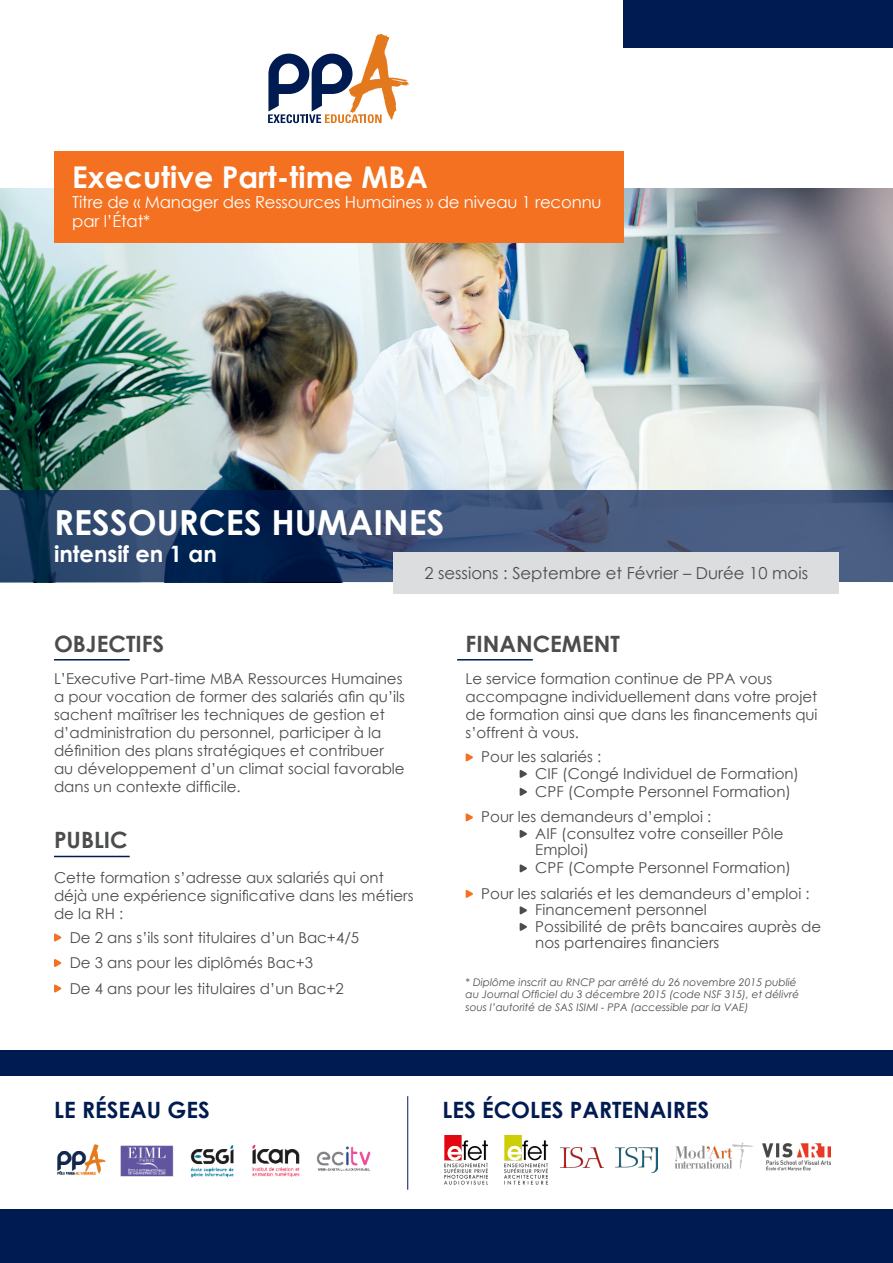
<style>
.page{position:relative;width:893px;height:1263px;background:#fff}
.page>*{position:absolute;margin:0;border:0;box-sizing:border-box;transform-origin:0 0}
.t1{font:700 34.5px "Century Gothic";color:#fff}
.t2{font:700 30px "Century Gothic";color:#fff}
.t3{font:700 22.5px "Century Gothic";color:#001b51}
.t4{font:700 22.5px "Century Gothic";color:#4b4c4d}
.t5{font:700 22.5px "Century Gothic";color:#fff}
.t6{font:16.5px/19.5px "Century Gothic";letter-spacing:-.01em;color:#fff}
.t7{font:16.5px "Century Gothic";color:#4b4c4d}
.t8{font:15px/18px "Century Gothic";color:#4b4c4d}
.t9{font:italic 10.5px/12.6px "Century Gothic";color:#4b4c4d}
</style>
<div class="page">
<img style="left:0;top:189px;width:893px;height:302px">
<div style="left:54px;top:151px;width:570px;height:91px;background:#f37121"></div>
<div style="left:624px;top:0;width:269px;height:47px;background:#001b51"></div>
<svg style="left:0;top:491px;width:893px;height:91px;background:#31486f"></svg>
<div style="left:0;top:1050px;width:893px;height:213px;background:#001b51"></div>
<svg style="left:54px;top:933px;width:8px;height:9px"></svg>
<svg style="left:54px;top:959px;width:8px;height:8px"></svg>
<svg style="left:54px;top:984px;width:8px;height:9px"></svg>
<svg style="left:466px;top:753px;width:7px;height:9px"></svg>
<svg style="left:520px;top:770px;width:7px;height:8px"></svg>
<svg style="left:520px;top:788px;width:7px;height:8px"></svg>
<svg style="left:466px;top:813px;width:7px;height:9px"></svg>
<svg style="left:520px;top:830px;width:7px;height:8px"></svg>
<svg style="left:520px;top:864px;width:7px;height:9px"></svg>
<svg style="left:466px;top:890px;width:7px;height:8px"></svg>
<svg style="left:520px;top:906px;width:7px;height:9px"></svg>
<svg style="left:520px;top:923px;width:7px;height:8px"></svg>
<hr style="left:54px;top:659px;width:76px;height:1px;background:#001b51">
<hr style="left:457px;top:659px;width:76px;height:1px;background:#001b51">
<hr style="left:54px;top:856px;width:76px;height:1px;background:#001b51">
<div style="left:393px;top:552px;width:446px;height:41px;background:#dcdddf"></div>
<div style="left:0;top:1077px;width:893px;height:132px;background:#fff"></div>
<img style="left:505px;top:1136px;width:43px;height:49px">
<img style="left:445px;top:1136px;width:43px;height:49px">
<img style="left:561px;top:1148px;width:42px;height:19px">
<img style="left:615px;top:1147px;width:42px;height:25px">
<img style="left:675px;top:1142px;width:79px;height:27px">
<img style="left:762px;top:1144px;width:69px;height:26px">
<hr style="left:407px;top:1096px;width:1px;height:94px;background:#001b51">
<img style="left:120px;top:1144px;width:251px;height:34px">
<img style="left:57px;top:1144px;width:49px;height:31px">
<svg style="left:268px;top:34px;width:142px;height:89px"></svg>
<p class="t2" style="left:72px;top:154px;width:357px">Executive Part-time MBA</p>
<p class="t6" style="left:72px;top:192px;width:531px">Titre de « Manager des Ressources Humaines » de niveau 1 reconnu par l’État*</p>
<p class="t1" style="left:54px;top:497px;width:392px">RESSOURCES HUMAINES</p>
<p class="t5" style="left:54px;top:537px;width:164px">intensif en 1 an</p>
<p class="t7" style="left:424px;top:561px;width:385px">2 sessions : Septembre et Février – Durée 10 mois</p>
<p class="t4" style="left:54px;top:626px;width:112px">OBJECTIFS</p>
<p class="t4" style="left:466px;top:626px;width:156px">FINANCEMENT</p>
<p class="t8" style="left:54px;top:670px;width:353px">L’Executive Part-time MBA Ressources Humaines a pour vocation de former des salariés afin qu’ils sachent maîtriser les techniques de gestion et d’administration du personnel, participer à la définition des plans stratégiques et contribuer au développement d’un climat social favorable dans un contexte difficile.</p>
<p class="t4" style="left:54px;top:823px;width:75px">PUBLIC</p>
<p class="t8" style="left:54px;top:868px;width:361px">Cette formation s’adresse aux salariés qui ont déjà une expérience significative dans les métiers de la RH :</p>
<p class="t8" style="left:70px;top:928px;width:291px">De 2 ans s’ils sont titulaires d’un Bac+4/5</p>
<p class="t8" style="left:70px;top:953px;width:245px">De 3 ans pour les diplômés Bac+3</p>
<p class="t8" style="left:70px;top:979px;width:276px">De 4 ans pour les titulaires d’un Bac+2</p>
<p class="t8" style="left:466px;top:670px;width:353px">Le service formation continue de PPA vous accompagne individuellement dans votre projet de formation ainsi que dans les financements qui s’offrent à vous.</p>
<p class="t8" style="left:481px;top:748px;width:121px">Pour les salariés :</p>
<p class="t8" style="left:535px;top:764px;width:265px">CIF (Congé Individuel de Formation)</p>
<p class="t8" style="left:535px;top:782px;width:257px">CPF (Compte Personnel Formation)</p>
<p class="t8" style="left:535px;top:808px;width:250px;line-height:16.5px;text-indent:-54px">Pour les demandeurs d’emploi :<br>AIF (consultez votre conseiller Pôle<br>Emploi)</p>
<p class="t8" style="left:535px;top:859px;width:257px">CPF (Compte Personnel Formation)</p>
<p class="t8" style="left:481px;top:884px;width:330px">Pour les salariés et les demandeurs d’emploi :</p>
<p class="t8" style="left:535px;top:901px;width:173px">Financement personnel</p>
<p class="t8" style="left:535px;top:918px;width:287px;line-height:16.5px">Possibilité de prêts bancaires auprès de nos partenaires financiers</p>
<p class="t9" style="left:466px;top:975px;width:335px">* Diplôme inscrit au RNCP par arrêté du 26 novembre 2015 publié au Journal Officiel du 3 décembre 2015 (code NSF 315), et délivré sous l’autorité de SAS ISIMI - PPA (accessible par la VAE)</p>
<p class="t3" style="left:54px;top:1093px;width:157px">LE RÉSEAU GES</p>
<p class="t3" style="left:442px;top:1093px;width:268px">LES ÉCOLES PARTENAIRES</p>
</div>
